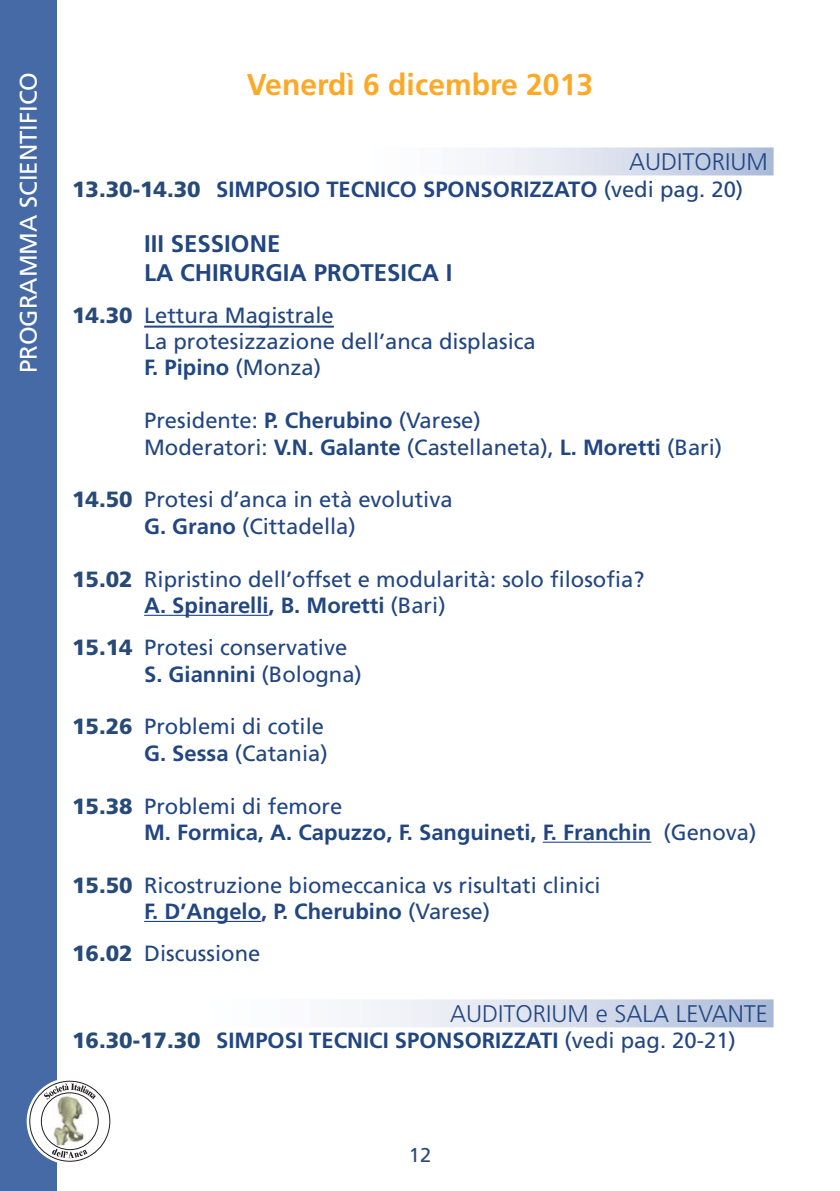
<style>
.page{position:relative;width:840px;height:1191px;background:#fff}
.page>*{position:absolute;margin:0;border:0;box-sizing:border-box;transform-origin:0 0}
.t1{font:700 30px "Frutiger LT Std";color:#fba926}
.t2{font:300 24px "Frutiger LT Std";color:#224682}
.t3{font:700 24px/28.8px "Frutiger LT Std";color:#224682}
.t4{font:24px "Frutiger LT Std";color:#fff}
.t5{font:22px/26.4px "Frutiger LT Std";color:#224682}
.t6{font:700 22px/26.4px "Frutiger LT Std";color:#224682}
.t7{font:20px "Frutiger LT Std";color:#274a78}
.s1{font-weight:900;color:#274a78}
.s2{font-weight:400}
.s3{font-weight:700}
</style>
<div class="page">
<div style="left:0;top:0;width:57px;height:1191px;background:#466aa5"></div>
<svg style="left:27px;top:1078px;width:86px;height:86px"></svg>
<svg style="left:30px;top:1081px;width:80px;height:80px"></svg>
<div style="left:29px;top:1081px;width:81px;height:80px;border:1px solid #231f20;border-radius:50%"></div>
<img style="left:45px;top:1099px;width:50px;height:46px">
<svg style="left:44px;top:1083px;width:52px;height:16px"></svg>
<svg style="left:52px;top:1148px;width:35px;height:10px"></svg>
<div style="left:322px;top:147px;width:451px;height:28px;background:linear-gradient(to right,#fff,#b8c4dd)"></div>
<hr style="left:144px;top:326px;width:190px;height:2px;background:#224682">
<hr style="left:144px;top:615px;width:124px;height:1px;background:#224682">
<hr style="left:542px;top:841px;width:109px;height:1px;background:#224682">
<hr style="left:144px;top:921px;width:117px;height:1px;background:#224682">
<div style="left:144px;top:999px;width:629px;height:28px;background:linear-gradient(to right,#fff,#b7c4dd)"></div>
<p class="t4" style="left:17px;top:373px;width:303px;rotate:-90deg">PROGRAMMA SCIENTIFICO</p>
<h1 class="t1" style="left:247px;top:70px;width:347px">Venerdì 6 dicembre 2013</h1>
<p class="t2" style="left:628px;top:150px;width:140px">AUDITORIUM</p>
<p class="t6" style="left:72px;top:177px;width:672px"><span class="s1">13.30-14.30</span> SIMPOSIO TECNICO SPONSORIZZATO <span class="s2">(vedi pag. 20)</span></p>
<p class="t3" style="left:144px;top:230px;width:310px">III SESSIONE<br>LA CHIRURGIA PROTESICA I</p>
<p class="t5" style="left:144px;top:303px;width:393px;text-indent:-72px"><span class="s1">14.30</span> Lettura Magistrale<br>La protesizzazione dell’anca displasica<br><span class="s3">F. Pipino</span> (Monza)</p>
<p class="t5" style="left:144px;top:408px;width:579px">Presidente: <span class="s3">P. Cherubino</span> (Varese)<br>Moderatori: <span class="s3">V.N. Galante</span> (Castellaneta), <span class="s3">L. Moretti</span> (Bari)</p>
<p class="t5" style="left:144px;top:488px;width:310px;text-indent:-72px"><span class="s1">14.50</span> Protesi d’anca in età evolutiva<br><span class="s3">G. Grano</span> (Cittadella)</p>
<p class="t5" style="left:144px;top:567px;width:501px;text-indent:-72px"><span class="s1">15.02</span> Ripristino dell’offset e modularità: solo filosofia?<br><span class="s3">A. Spinarelli, B. Moretti</span> (Bari)</p>
<p class="t5" style="left:144px;top:635px;width:219px;text-indent:-72px"><span class="s1">15.14</span> Protesi conservative<br><span class="s3">S. Giannini</span> (Bologna)</p>
<p class="t5" style="left:72px;top:714px;width:257px;text-align:right"><span class="s1">15.26</span> Problemi di cotile<br><span class="s3">G. Sessa</span> (Catania)</p>
<p class="t6" style="left:144px;top:794px;width:613px;text-indent:-72px"><span class="s1">15.38</span> <span class="s2">Problemi di femore<br></span>M. Formica, A. Capuzzo, F. Sanguineti, F. Franchin <span class="s2">(Genova)</span></p>
<p class="t5" style="left:144px;top:873px;width:457px;text-indent:-72px"><span class="s1">15.50</span> Ricostruzione biomeccanica vs risultati clinici<br><span class="s3">F. D’Angelo, P. Cherubino</span> (Varese)</p>
<p class="t5" style="left:72px;top:941px;width:190px"><span class="s1">16.02</span> Discussione</p>
<p class="t2" style="left:450px;top:1002px;width:319px">AUDITORIUM e SALA LEVANTE</p>
<p class="t6" style="left:72px;top:1028px;width:665px"><span class="s1">16.30-17.30</span> SIMPOSI TECNICI SPONSORIZZATI <span class="s2">(vedi pag. 20-21)</span></p>
<p class="t7" style="left:409px;top:1145px;width:24px">12</p>
</div>
